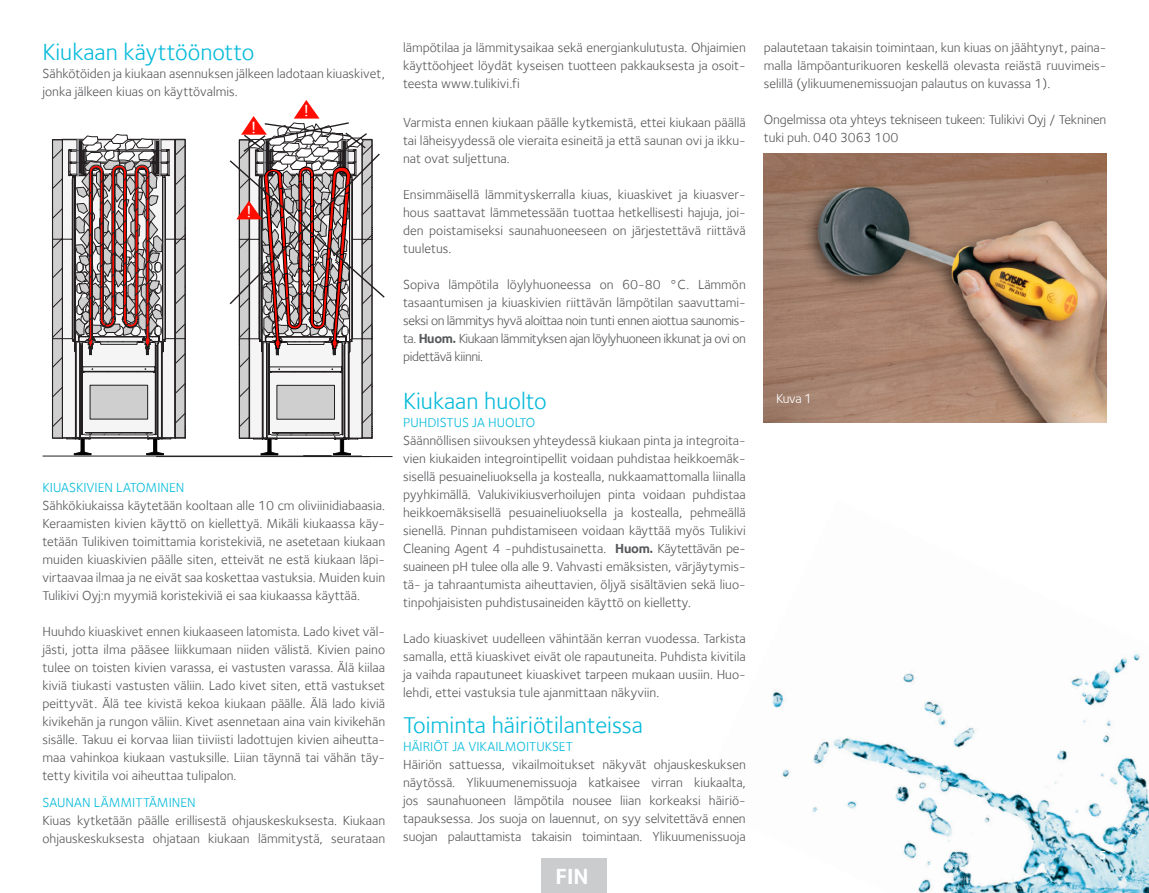
<style>
.page{position:relative;width:1149px;height:893px;background:#fff}
.page>*{position:absolute;margin:0;border:0;box-sizing:border-box;transform-origin:0 0}
.t1{font:24px "Foundry Sterling";color:#07bbda}
.t2{font:700 22.5px "Foundry Sterling";color:#fff}
.t3{font:16.65px "Foundry Sterling";color:#fff;scale:1.34 1}
.t4{font:13.5px/18px "Foundry Sterling";color:#57585a;text-align:justify}
.t5{font:13.5px "Foundry Sterling";color:#07bbda}
.t6{font:13.5px "Foundry Sterling";color:#fff}
.t7{font:700 12px "Foundry Sterling";color:#fff}
.s1{font-weight:700}
</style>
<div class="page">
<img style="left:772px;top:653px;width:376px;height:240px">
<div style="left:541px;top:859px;width:66px;height:34px;background:#cbccce"></div>
<hr style="left:43px;top:456px;width:318px;height:1px;background:#231f20">
<svg style="left:52px;top:134px;width:133px;height:321px"></svg>
<hr style="left:156px;top:456px;width:236px;height:1px;background:#231f20">
<svg style="left:228px;top:100px;width:158px;height:357px"></svg>
<img style="left:763px;top:153px;width:343px;height:269px">
<h1 class="t1" style="left:43px;top:38px;width:213px">Kiukaan käyttöönotto</h1>
<p class="t4" style="left:43px;top:64px;width:344px">Sähkötöiden ja kiukaan asennuksen jälkeen ladotaan kiuaskivet, jonka jälkeen kiuas on käyttövalmis.</p>
<p class="t3" style="left:250px;top:117px;width:6px">!</p>
<p class="t3" style="left:246px;top:202px;width:6px">!</p>
<p class="t3" style="left:303px;top:101px;width:6px">!</p>
<p class="t5" style="left:43px;top:479px;width:15px">Kiuaskivie</p>
<p class="t5" style="left:104px;top:479px;width:20px">n latomi</p>
<p class="t5" style="left:160px;top:479px;width:25px">nen</p>
<p class="t4" style="left:43px;top:496px;width:344px">Sähkökiukaissa käytetään kooltaan alle 10 cm oliviinidiabaasia.<br>Keraamisten kivien käyttö on kiellettyä. Mikäli kiukaassa käy&shy;tetään Tulikiven toimittamia koristekiviä, ne asetetaan kiukaan muiden kiuaskivien päälle siten, etteivät ne estä kiukaan läpi&shy;virtaavaa ilmaa ja ne eivät saa koskettaa vastuksia. Muiden kuin Tulikivi Oyj:n myymiä koristekiviä ei saa kiukaassa käyttää.</p>
<p class="t4" style="left:43px;top:622px;width:344px">Huuhdo kiuaskivet ennen kiukaaseen latomista. Lado kivet väl&shy;jästi, jotta ilma pääsee liikkumaan niiden välistä. Kivien paino tulee on toisten kivien varassa, ei vastusten varassa. Älä kiilaa kiviä tiukasti vastusten väliin. Lado kivet siten, että vastukset peittyvät. Älä tee kivistä kekoa kiukaan päälle. Älä lado kiviä kivikehän ja rungon väliin. Kivet asennetaan aina vain kivikehän sisälle. Takuu ei korvaa liian tiiviisti ladottujen kivien aiheutta&shy;maa vahinkoa kiukaan vastuksille. Liian täynnä tai vähän täy&shy;tetty kivitila voi aiheuttaa tulipalon.</p>
<p class="t5" style="left:43px;top:794px;width:60px">sau nan lämmittämi</p>
<p class="t5" style="left:172px;top:794px;width:25px">nen</p>
<p class="t4" style="left:43px;top:811px;width:344px">Kiuas kytketään päälle erillisestä ohjauskeskuksesta. Kiukaan ohjauskeskuksesta ohjataan kiukaan lämmitystä, seurataan</p>
<p class="t4" style="left:403px;top:39px;width:344px">lämpötilaa ja lämmitysaikaa sekä energiankulutusta. Ohjaimien käyttöohjeet löydät kyseisen tuotteen pakkauksesta ja osoit&shy;teesta www.tulikivi.fi</p>
<p class="t4" style="left:403px;top:114px;width:344px">Varmista ennen kiukaan päälle kytkemistä, ettei kiukaan päällä tai läheisyydessä ole vieraita esineitä ja että saunan ovi ja ikku&shy;nat ovat suljettuna.</p>
<p class="t4" style="left:403px;top:186px;width:344px">Ensimmäisellä lämmityskerralla kiuas, kiuaskivet ja kiuasver&shy;hous saattavat lämmetessään tuottaa hetkellisesti hajuja, joi&shy;den poistamiseksi saunahuoneeseen on järjestettävä riittävä tuuletus.</p>
<p class="t4" style="left:403px;top:276px;width:344px">Sopiva lämpötila löylyhuoneessa on 60-80 °C. Lämmön tasaantumisen ja kiuaskivien riittävän lämpötilan saavuttami&shy;seksi on lämmitys hyvä aloittaa noin tunti ennen aiottua saunomis&shy;ta. <span class="s1">Huom.</span> Kiukaan lämmityksen ajan löylyhuoneen ikkunat ja ovi on pidettävä kiinni.</p>
<h1 class="t1" style="left:403px;top:387px;width:145px">Kiukaan huolto</h1>
<p class="t5" style="left:403px;top:415px;width:16px">Puhdistus</p>
<p class="t5" style="left:472px;top:415px;width:25px">ja huolto</p>
<p class="t4" style="left:403px;top:432px;width:344px">Säännöllisen siivouksen yhteydessä kiukaan pinta ja integroita&shy;vien kiukaiden integrointipellit voidaan puhdistaa heikkoemäk&shy;sisellä pesuaineliuoksella ja kostealla, nukkaamattomalla liinalla pyyhkimällä. Valukivikiusverhoilujen pinta voidaan puhdistaa heikkoemäksisellä pesuaineliuoksella ja kostealla, pehmeällä sienellä. Pinnan puhdistamiseen voidaan käyttää myös Tulikivi Cleaning Agent 4 -puhdistusainetta. <span class="s1">Huom.</span> Käytettävän pe&shy;suaineen pH tulee olla alle 9. Vahvasti emäksisten, värjäytymis&shy;tä- ja tahraantumista aiheuttavien, öljyä sisältävien sekä liuo&shy;tinpohjaisisten puhdistusaineiden käyttö on kielletty.</p>
<p class="t4" style="left:403px;top:630px;width:344px">Lado kiuaskivet uudelleen vähintään kerran vuodessa. Tarkista samalla, että kiuaskivet eivät ole rapautuneita. Puhdista kivitila ja vaihda rapautuneet kiuaskivet tarpeen mukaan uusiin. Huo&shy;lehdi, ettei vastuksia tule ajanmittaan näkyviin.</p>
<h1 class="t1" style="left:403px;top:711px;width:241px">Toiminta häiriötilanteissa</h1>
<p class="t5" style="left:403px;top:739px;width:8px">häiriöt</p>
<p class="t5" style="left:452px;top:739px;width:24px">ja vikailmoitukset</p>
<p class="t4" style="left:403px;top:756px;width:344px;text-align:left">Häiriön sattuessa, vikailmoitukset näkyvät ohjauskeskuksen näytössä. Ylikuumenemissuoja katkaisee virran kiukaalta, jos saunahuoneen lämpötila nousee liian korkeaksi häiriö&shy;tapauksessa. Jos suoja on lauennut, on syy selvitettävä ennen suojan palauttamista takaisin toimintaan. Ylikuumenissuoja</p>
<h2 class="t2" style="left:555px;top:863px;width:35px">fin</h2>
<p class="t4" style="left:763px;top:39px;width:344px">palautetaan takaisin toimintaan, kun kiuas on jäähtynyt, paina&shy;malla lämpöanturikuoren keskellä olevasta reiästä ruuvimeis&shy;selillä (ylikuumenemissuojan palautus on kuvassa 1).</p>
<p class="t4" style="left:763px;top:111px;width:344px">Ongelmissa ota yhteys tekniseen tukeen: Tulikivi Oyj / Tekninen tuki puh. 040 3063 100</p>
<p class="t6" style="left:776px;top:391px;width:37px">Kuva 1</p>
<p class="t7" style="left:1098px;top:848px;width:9px">5</p>
</div>
